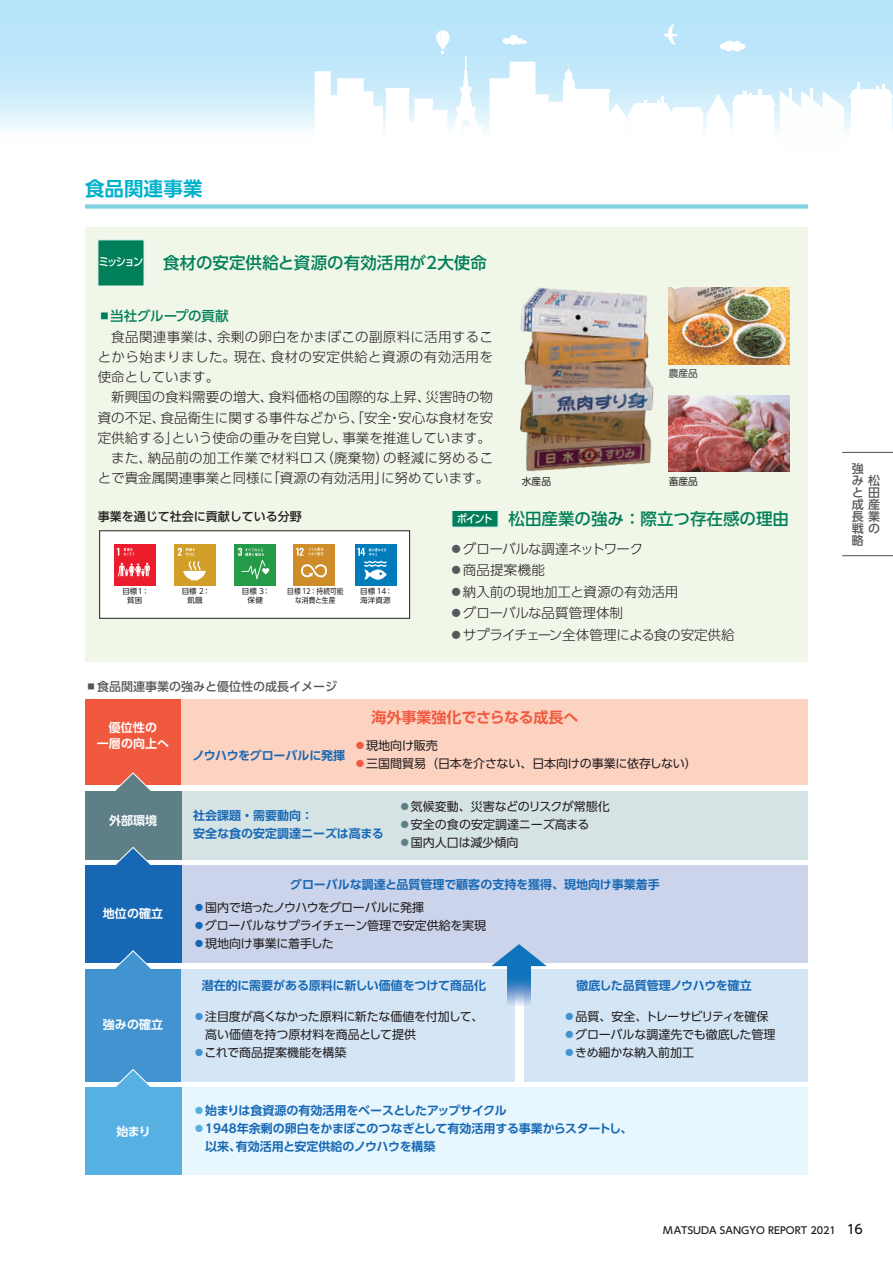
<style>
.page{position:relative;width:893px;height:1263px;background:#fff}
.page>*{position:absolute;margin:0;border:0;box-sizing:border-box;transform-origin:0 0}
.t1{font:700 19.5px "UD Shin Go Pr 6 De";letter-spacing:.005em;color:#00b1cd}
.t2{font:500 16.5px "UD Shin Go Pr 6";color:#017f59}
.t3{font:700 15px "UD Shin Go Pro De";color:#f0593e}
.t4{font:300 13.5px/20.2px "UD Shin Go Pr 6";color:#231f20;text-align:justify}
.t5{font:500 13.5px "UD Shin Go Pr 6";letter-spacing:-.005em;color:#017f59}
.t6{font:12px/18px "UD Shin Go Pro";letter-spacing:-.015em;color:#231f20}
.t7{font:700 12px/18px "UD Shin Go Pro De";letter-spacing:-.005em;color:#1768b4}
.t8{font:500 12px/12px "UD Shin Go Pr 6";color:#57585a;text-align:right}
.t9{font:700 12px/16.5px "UD Shin Go Pro De";color:#fff;text-align:center}
.t10{font:12px "UD Shin Go Pro";letter-spacing:-.045em;color:#231f20}
.t11{font:500 12px "UD Shin Go Pr 6";color:#231f20}
.t12{font:700 12px "UD Shin Go Pro De";letter-spacing:-.025em;color:#1768b4}
.t13{font:500 9.75px "UD Shin Go Pr 6";color:#231f20}
.t14{font:9.75px "UD Shin Go Pr 6";color:#231f20}
.t15{font:9.75px "UD Shin Go Pr 6";color:#3e3e3f}
.t16{font:7.5px/9px "UD Shin Go Pr 6";letter-spacing:.01em;color:#231f20;text-align:center}
.t17{font:7.5px/9px "UD Shin Go Pr 6";letter-spacing:.01em;color:#231f20;text-align:center;scale:.9 1}
.s1{font-size:11.25px;color:#fff}
.s2{color:#57585a}
.s3{color:#f0593e}
.s4{color:#5e7f86}
.s5{color:#1768b4}
.s6{color:#4194d0}
.s7{font-family:"UD Shin Go Pro";font-weight:400;color:#57b0e2}
.s8{font-size:12.75px}
</style>
<div class="page">
<svg style="left:0;top:0;width:893px;height:131px;background:#c1e8fa"></svg>
<div style="left:574px;top:92px;width:35px;height:52px;background:#fff"></div>
<hr style="left:574px;top:89px;width:36px;height:3px;background:#fff">
<svg style="left:600px;top:82px;width:293px;height:49px"></svg>
<svg style="left:663px;top:24px;width:14px;height:22px"></svg>
<svg style="left:720px;top:41px;width:25px;height:10px"></svg>
<svg style="left:298px;top:30px;width:285px;height:101px"></svg>
<div style="left:85px;top:204px;width:723px;height:5px;background:#81d2e2"></div>
<div style="left:85px;top:227px;width:723px;height:434px;background:#f1f7e8"></div>
<div style="left:98px;top:240px;width:46px;height:46px;background:#017f59"></div>
<img style="left:669px;top:288px;width:121px;height:76px">
<img style="left:669px;top:395px;width:121px;height:77px">
<img style="left:520px;top:287px;width:134px;height:185px">
<div style="left:452px;top:510px;width:46px;height:17px;background:#017f59;border:1px solid #e5f5f8"></div>
<div style="left:100px;top:531px;width:310px;height:87px;background:#fff"></div>
<div style="left:114px;top:544px;width:41px;height:41px;background:#eb1c2c"></div>
<svg style="left:118px;top:563px;width:32px;height:14px"></svg>
<svg style="left:117px;top:548px;width:17px;height:8px"></svg>
<div style="left:174px;top:544px;width:42px;height:41px;background:#d19f28"></div>
<svg style="left:178px;top:548px;width:28px;height:32px"></svg>
<div style="left:235px;top:544px;width:41px;height:41px;background:#269b47"></div>
<svg style="left:238px;top:548px;width:31px;height:31px"></svg>
<div style="left:355px;top:544px;width:41px;height:41px;background:#007cbb"></div>
<svg style="left:357px;top:548px;width:30px;height:32px"></svg>
<div style="left:293px;top:544px;width:42px;height:41px;background:#cf8d29"></div>
<svg style="left:301px;top:564px;width:26px;height:14px"></svg>
<svg style="left:296px;top:548px;width:27px;height:8px"></svg>
<div style="left:85px;top:699px;width:96px;height:86px;background:#f0593e"></div>
<svg style="left:115px;top:772px;width:36px;height:19px"></svg>
<div style="left:181px;top:699px;width:627px;height:86px;background:#fcd2c0"></div>
<div style="left:181px;top:791px;width:627px;height:68px;background:#d6e3e5"></div>
<div style="left:181px;top:865px;width:627px;height:97px;background:#ccd4eb"></div>
<div style="left:181px;top:1087px;width:627px;height:88px;background:#e8f6fd"></div>
<div style="left:85px;top:791px;width:96px;height:68px;background:#5e7f86"></div>
<svg style="left:107px;top:846px;width:51px;height:19px"></svg>
<div style="left:85px;top:865px;width:96px;height:97px;background:#1768b4"></div>
<svg style="left:107px;top:950px;width:51px;height:19px"></svg>
<div style="left:85px;top:969px;width:96px;height:112px;background:#4194d0"></div>
<svg style="left:107px;top:1069px;width:51px;height:18px"></svg>
<div style="left:85px;top:1087px;width:96px;height:88px;background:#57b0e2"></div>
<div style="left:524px;top:969px;width:284px;height:112px;background:#d4e5f5"></div>
<div style="left:181px;top:969px;width:333px;height:112px;background:#d4e5f5"></div>
<svg style="left:491px;top:944px;width:56px;height:22px"></svg>
<svg style="left:507px;top:960px;width:24px;height:45px"></svg>
<svg style="left:842px;top:452px;width:51px;height:104px"></svg>
<h1 class="t1" style="left:85px;top:172px;width:119px">食品関連事業</h1>
<p class="t2" style="left:99px;top:250px;width:390px"><sup>ミッション</sup> 食材の安定供給と資源の有効活用が2大使命</p>
<p class="t5" style="left:98px;top:305px;width:133px">▪当社グループの貢献</p>
<p class="t4" style="left:98px;top:326px;width:397px;text-indent:14px">食品関連事業は、余剰の卵白をかまぼこの副原料に活用することから始まりました。現在、食材の安定供給と資源の有効活用を使命としています。</p>
<p class="t4" style="left:98px;top:386px;width:397px;text-align:right">新興国の食料需要の増大、食料価格の国際的な上昇、災害時の物資の不足、食品衛生に関する事件などから、「安全・安心な食材を安定供給する」という使命の重みを自覚し、事業を推進しています。また、納品前の加工作業で材料ロス（廃棄物）の軽減に努めることで貴金属関連事業と同様に「資源の有効活用」に努めています。</p>
<p class="t15" style="left:669px;top:365px;width:31px">農産品</p>
<p class="t14" style="left:669px;top:474px;width:31px">畜産品</p>
<p class="t14" style="left:522px;top:474px;width:31px">水産品</p>
<p class="t2" style="left:457px;top:505px;width:334px"><span class="s1">ポイント</span> 松田産業の強み：際立つ存在感の理由</p>
<p class="t4" style="left:449px;top:537px;width:287px;line-height:21.6px;text-align:left"><span class="s2">⃝</span>グローバルな調達ネットワーク<br><span class="s2">⃝</span>商品提案機能<br><span class="s2">⃝</span>納入前の現地加工と資源の有効活用<br><span class="s2">⃝</span>グローバルな品質管理体制<br><span class="s2">⃝</span>サプライチェーン全体管理による食の安定供給</p>
<p class="t11" style="left:98px;top:507px;width:205px">事業を通じて社会に貢献している分野</p>
<p class="t17" style="left:287px;top:586px;width:64px">目標 12：持続可能な消費と生産</p>
<p class="t16" style="left:122px;top:587px;width:28px">目標１：貧困</p>
<p class="t16" style="left:182px;top:587px;width:30px">目標 2：飢餓</p>
<p class="t16" style="left:242px;top:587px;width:30px">目標 3：保健</p>
<p class="t16" style="left:360px;top:587px;width:34px;text-align:left">目標 14：海洋資源</p>
<p class="t8" style="left:85px;top:680px;width:253px">▪食品関連事業の強みと優位性の成長イメージ</p>
<p class="t9" style="left:97px;top:718px;width:74px">優位性の<br>一層の向上へ</p>
<p class="t7" style="left:193px;top:746px;width:154px">ノウハウをグローバルに発揮</p>
<p class="t3" style="left:372px;top:705px;width:208px">海外事業強化でさらなる成長へ</p>
<p class="t6" style="left:354px;top:736px;width:85px"><span class="s3">●</span>現地向け販売</p>
<p class="t6" style="left:354px;top:754px;width:344px"><span class="s3">●</span>三国間貿易（日本を介さない、日本向けの事業に依存しない）</p>
<p class="t9" style="left:109px;top:812px;width:49px">外部環境</p>
<p class="t9" style="left:103px;top:905px;width:62px">地位の確立</p>
<p class="t9" style="left:103px;top:1016px;width:62px">強みの確立</p>
<p class="t9" style="left:116px;top:1123px;width:36px">始まり</p>
<p class="t7" style="left:193px;top:806px;width:192px">社会課題・需要動向：<br>安全な食の安定調達ニーズは高まる</p>
<p class="t6" style="left:399px;top:797px;width:212px"><span class="s4">●</span>気候変動、災害などのリスクが常態化</p>
<p class="t6" style="left:399px;top:815px;width:216px"><span class="s4">●</span>安全の食の安定調達ニーズ高まる　　</p>
<p class="t6" style="left:399px;top:833px;width:121px"><span class="s4">●</span>国内人口は減少傾向</p>
<p class="t7" style="left:290px;top:875px;width:371px">グローバルな調達と品質管理で顧客の支持を獲得、現地向け事業着手</p>
<p class="t6" style="left:193px;top:898px;width:256px"><span class="s5">●</span>国内で培ったノウハウをグローバルに発揮　　</p>
<p class="t6" style="left:193px;top:916px;width:295px"><span class="s5">●</span>グローバルなサプライチェーン管理で安定供給を実現</p>
<p class="t6" style="left:193px;top:934px;width:142px"><span class="s5">●</span>現地向け事業に着手した</p>
<p class="t7" style="left:202px;top:976px;width:286px">潜在的に需要がある原料に新しい価値をつけて商品化</p>
<p class="t12" style="left:576px;top:976px;width:177px">徹底した品質管理ノウハウを確立</p>
<p class="t6" style="left:193px;top:1007px;width:292px"><span class="s6">●</span>注目度が高くなかった原料に新たな価値を付加して、　高い価値を持つ原材料を商品として提供</p>
<p class="t6" style="left:193px;top:1043px;width:155px"><span class="s6">●</span>これで商品提案機能を構築</p>
<p class="t10" style="left:563px;top:1006px;width:207px"><span class="s6">●</span>品質、安全、トレーサビリティを確保</p>
<p class="t6" style="left:563px;top:1025px;width:213px"><span class="s6">●</span>グローバルな調達先でも徹底した管理</p>
<p class="t6" style="left:563px;top:1043px;width:132px"><span class="s6">●</span>きめ細かな納入前加工</p>
<p class="t7" style="left:193px;top:1101px;width:315px"><span class="s7">●</span>始まりは食資源の有効活用をベースとしたアップサイクル</p>
<p class="t7" style="left:193px;top:1119px;width:441px"><span class="s7">●</span>1948年余剰の卵白をかまぼこのつなぎとして有効活用する事業からスタートし、　以来、有効活用と安定供給のノウハウを構築</p>
<p class="t8" style="left:852px;top:456px;width:13px;line-height:23.7px;text-align:left">強と</p>
<p class="t8" style="left:852px;top:534px;width:13px">略</p>
<p class="t8" style="left:852px;top:474px;width:30px">み松田<br>成産長業戦の</p>
<p class="t13" style="left:663px;top:1223px;width:201px">MATSUDA SANGYO REPORT 2021 <span class="s8">16</span></p>
</div>
